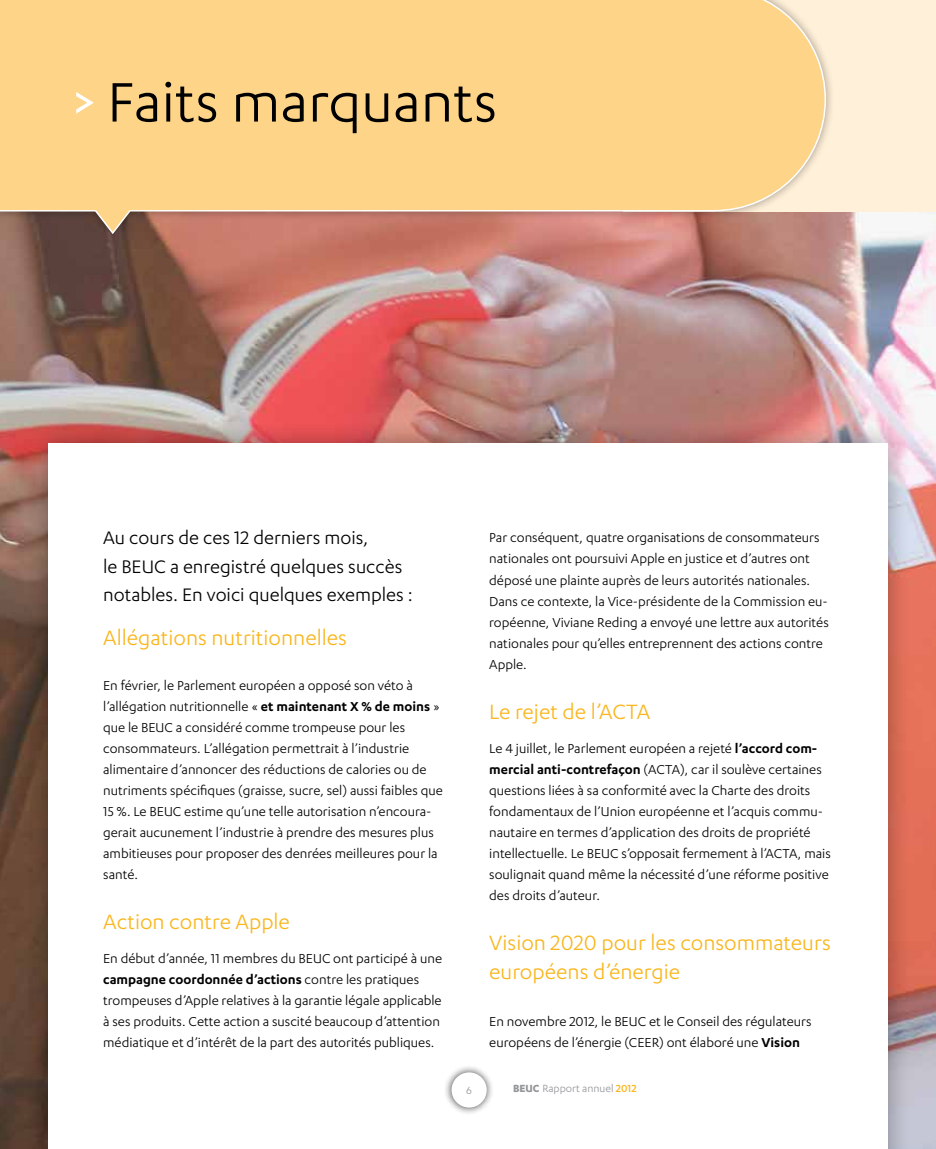
<style>
.page{position:relative;width:936px;height:1149px;background:#fff}
.page>*{position:absolute;margin:0;border:0;box-sizing:border-box;transform-origin:0 0}
.t1{font:64.5px "Karbon";color:#000}
.t2{font:24px/28.8px "Karbon";color:#f9b61d}
.t3{font:21px/28.5px "Karbon";color:#000}
.t4{font:15px/21px "Karbon";color:#000}
.t5{font:12px "Karbon";color:#939598}
.s1{color:#fff}
.s2{font-weight:600}
.s3{font-weight:700}
.s4{font-weight:500;color:#f9b61d}
</style>
<div class="page">
<img style="left:0;top:211px;width:934px;height:937px">
<div style="left:623px;top:1px;width:311px;height:210px;background:#fff0d9"></div>
<div style="left:0;top:1px;width:834px;height:241px;background:#000;opacity:.35"></div>
<svg style="left:0;top:1px;width:826px;height:234px;background:#f5cb87"></svg>
<div style="left:24px;top:420px;width:887px;height:728px;background:#000;opacity:.35"></div>
<div style="left:48px;top:443px;width:839px;height:705px;background:#fff"></div>
<div style="left:444px;top:1064px;width:50px;height:51px;background:#000;opacity:.75"></div>
<div style="left:451px;top:1071px;width:35px;height:36px;background:#fff;border-radius:50%"></div>
<h1 class="t1" style="left:74px;top:67px;width:425px"><span class="s1">&gt;</span> Faits marquants</h1>
<h3 class="t3" style="left:103px;top:523px;width:311px">Au cours de ces 12 derniers mois,<br>le BEUC a enregistré quelques succès notables. En voici quelques exemples :</h3>
<h2 class="t2" style="left:103px;top:622px;width:245px">Allégations nutritionnelles</h2>
<p class="t4" style="left:103px;top:674px;width:341px">En février, le Parlement européen a opposé son véto à l’allégation nutritionnelle « <span class="s2">et maintenant X % de moins</span> » que le BEUC a considéré comme trompeuse pour les consommateurs. L’allégation permettrait à l’industrie alimentaire d’annoncer des réductions de calories ou de nutriments spécifiques (graisse, sucre, sel) aussi faibles que 15 %. Le BEUC estime qu’une telle autorisation n’encoura&shy;gerait aucunement l’industrie à prendre des mesures plus ambitieuses pour proposer des denrées meilleures pour la santé.</p>
<h2 class="t2" style="left:103px;top:906px;width:188px">Action contre Apple</h2>
<p class="t4" style="left:103px;top:947px;width:340px">En début d’année, 11 membres du BEUC ont participé à une <span class="s2">campagne coordonnée d’actions</span> contre les pratiques trompeuses d’Apple relatives à la garantie légale applicable à ses produits. Cette action a suscité beaucoup d’attention médiatique et d’intérêt de la part des autorités publiques.</p>
<p class="t4" style="left:489px;top:527px;width:341px">Par conséquent, quatre organisations de consommateurs nationales ont poursuivi Apple en justice et d’autres ont déposé une plainte auprès de leurs autorités nationales.<br>Dans ce contexte, la Vice-présidente de la Commission eu&shy;ropéenne, Viviane Reding a envoyé une lettre aux autorités nationales pour qu’elles entreprennent des actions contre Apple.</p>
<h2 class="t2" style="left:489px;top:696px;width:162px">Le rejet de l’ACTA</h2>
<p class="t4" style="left:489px;top:737px;width:343px">Le 4 juillet, le Parlement européen a rejeté <span class="s2">l’accord com&shy;mercial anti-contrefaçon</span> (ACTA), car il soulève certaines questions liées à sa conformité avec la Charte des droits fondamentaux de l’Union européenne et l’acquis commu&shy;nautaire en termes d’application des droits de propriété intellectuelle. Le BEUC s’opposait fermement à l’ACTA, mais soulignait quand même la nécessité d’une réforme positive des droits d’auteur.</p>
<h2 class="t2" style="left:489px;top:927px;width:343px">Vision 2020 pour les consommateurs européens d’énergie</h2>
<p class="t4" style="left:489px;top:1010px;width:324px">En novembre 2012, le BEUC et le Conseil des régulateurs européens de l’énergie (CEER) ont élaboré une <span class="s2">Vision</span></p>
<p class="t5" style="left:466px;top:1078px;width:7px">6</p>
<p class="t5" style="left:466px;top:1083px;width:7px">6</p>
<p class="t5" style="left:513px;top:1080px;width:125px"><span class="s3">BEUC</span> Rapport annuel <span class="s4">2012</span></p>
</div>
